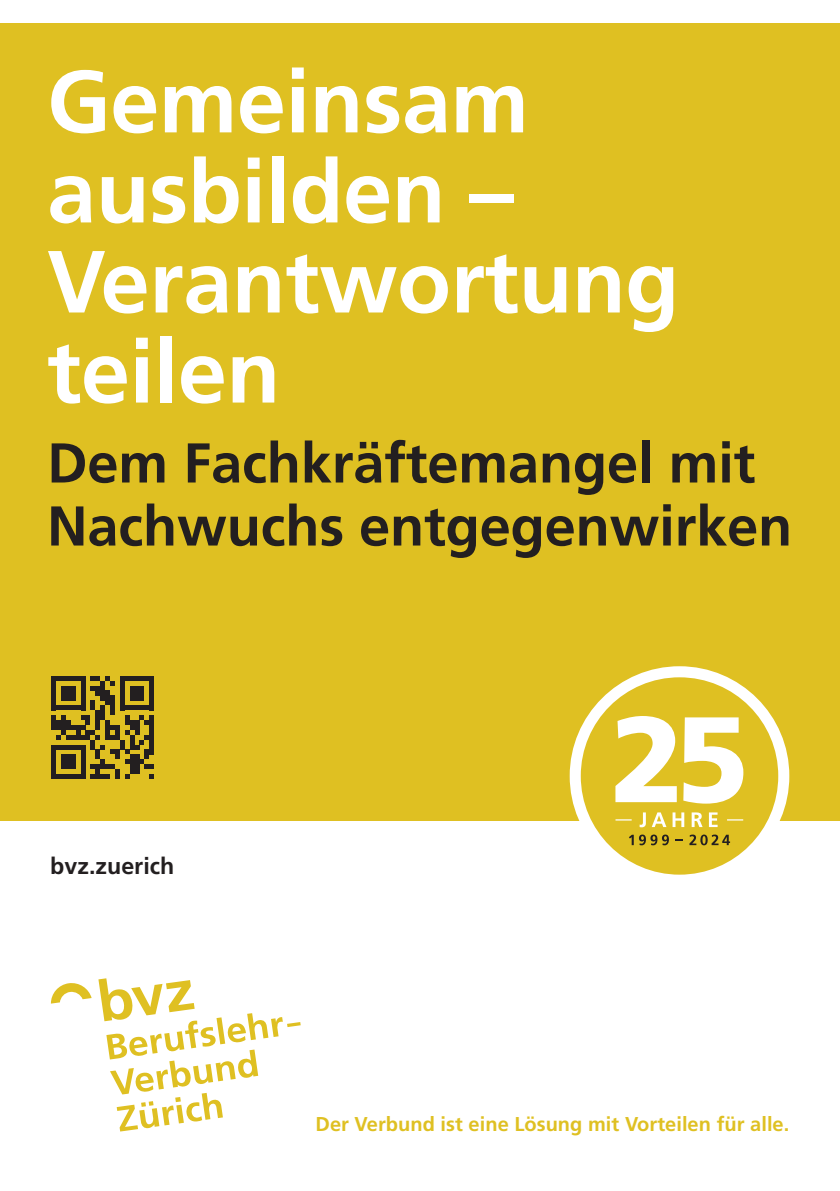
<style>
.page{position:relative;width:840px;height:1191px;background:#fff}
.page>*{position:absolute;margin:0;border:0;box-sizing:border-box;transform-origin:0 0}
.t1{font:700 88px/90px "Frutiger";letter-spacing:-.005em;color:#fff}
.t2{font:700 56px/63px "Frutiger";letter-spacing:-.005em;color:#231f20}
.t3{font:700 23.2px "Frutiger";color:#231f20}
.t4{font:700 20px "Frutiger";color:#dfc022}
</style>
<div class="page">
<div style="left:0;top:23px;width:839px;height:797px;background:#dfc022"></div>
<svg style="left:98px;top:978px;width:202px;height:153px"></svg>
<svg style="left:51px;top:983px;width:41px;height:20px"></svg>
<div style="left:569px;top:666px;width:219px;height:219px;background:#fff;border-radius:50%"></div>
<div style="left:580px;top:677px;width:197px;height:197px;background:#dfc022;border-radius:50%"></div>
<svg style="left:615px;top:716px;width:61px;height:86px"></svg>
<svg style="left:629px;top:834px;width:39px;height:11px"></svg>
<svg style="left:639px;top:812px;width:6px;height:15px"></svg>
<svg style="left:651px;top:812px;width:15px;height:15px"></svg>
<svg style="left:672px;top:812px;width:12px;height:15px"></svg>
<svg style="left:691px;top:812px;width:11px;height:15px"></svg>
<svg style="left:708px;top:812px;width:9px;height:15px"></svg>
<svg style="left:615px;top:819px;width:16px;height:1px"></svg>
<svg style="left:727px;top:819px;width:15px;height:1px"></svg>
<svg style="left:683px;top:717px;width:60px;height:86px"></svg>
<svg style="left:689px;top:834px;width:40px;height:11px"></svg>
<div style="left:51px;top:676px;width:5px;height:34px;background:#231f20"></div>
<div style="left:61px;top:685px;width:5px;height:15px;background:#231f20"></div>
<div style="left:66px;top:685px;width:5px;height:15px;background:#231f20"></div>
<div style="left:71px;top:685px;width:5px;height:15px;background:#231f20"></div>
<svg style="left:56px;top:676px;width:24px;height:5px"></svg>
<div style="left:80px;top:676px;width:5px;height:34px;background:#231f20"></div>
<div style="left:90px;top:700px;width:5px;height:10px;background:#231f20"></div>
<div style="left:95px;top:685px;width:5px;height:10px;background:#231f20"></div>
<div style="left:100px;top:681px;width:5px;height:19px;background:#231f20"></div>
<div style="left:105px;top:690px;width:5px;height:15px;background:#231f20"></div>
<svg style="left:90px;top:676px;width:25px;height:14px"></svg>
<div style="left:110px;top:695px;width:5px;height:20px;background:#231f20"></div>
<div style="left:120px;top:676px;width:5px;height:34px;background:#231f20"></div>
<hr style="left:130px;top:685px;width:4px;height:15px;background:#231f20">
<div style="left:134px;top:685px;width:5px;height:15px;background:#231f20"></div>
<div style="left:139px;top:685px;width:5px;height:15px;background:#231f20"></div>
<svg style="left:125px;top:676px;width:24px;height:5px"></svg>
<div style="left:149px;top:676px;width:5px;height:34px;background:#231f20"></div>
<svg style="left:51px;top:705px;width:103px;height:74px"></svg>
<h1 class="t1" style="left:47px;top:57px;width:633px">Gemeinsam ausbilden –<br>Verantwortung teilen</h1>
<p class="t2" style="left:47px;top:432px;width:746px">Dem Fachkräftemangel mit<br>Nachwuchs entgegenwirken</p>
<p class="t3" style="left:50px;top:852px;width:125px">bvz.zuerich</p>
<p class="t4" style="left:315px;top:1112px;width:475px">Der Verbund ist eine Lösung mit Vorteilen für alle.</p>
</div>
